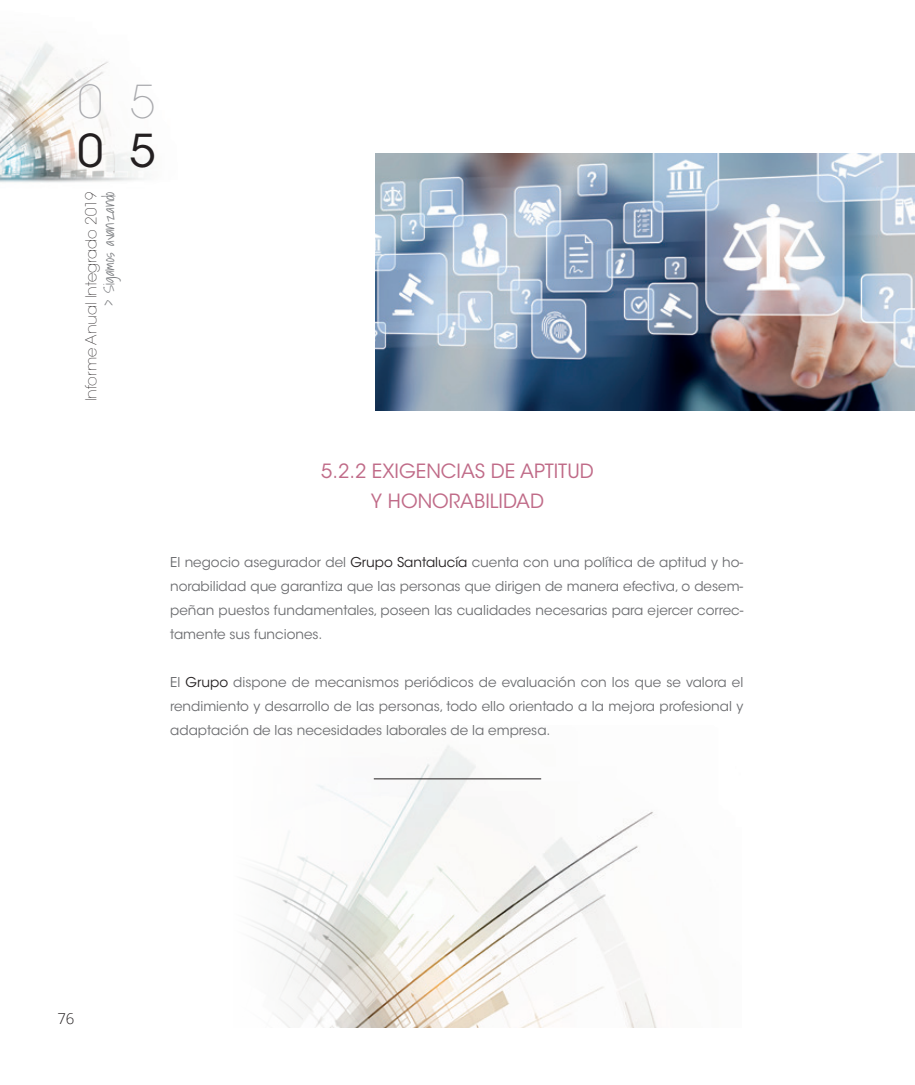
<style>
.page{position:relative;width:915px;height:1085px;background:#fff}
.page>*{position:absolute;margin:0;border:0;box-sizing:border-box;transform-origin:0 0}
.t1{font:200 45px "ITC Avant Garde Std";color:#a8a9ad}
.t2{font:45px "ITC Avant Garde Std";color:#231f20}
.t3{font:19.5px/30px "ITC Avant Garde Std";color:#c06b88;text-align:center}
.t4{font:200 15px "ITC Avant Garde Std";color:#231f20}
.t5{font:300 15px "Shadows Into";color:#808285}
.t6{font:300 15px "Open Sans";color:#231f20}
.t7{font:13.5px/24px "ITC Avant Garde Std";color:#6c6d70;text-align:justify}
.s1{color:#231f20}
</style>
<div class="page">
<img style="left:389px;top:745px;width:268px;height:282px">
<img style="left:0;top:43px;width:144px;height:140px">
<img style="left:375px;top:153px;width:539px;height:257px">
<hr style="left:373px;top:778px;width:168px;height:1px;background:#231f20">
<h1 class="t1" style="left:78px;top:76px;width:26px">0</h1>
<h1 class="t2" style="left:77px;top:123px;width:27px">0</h1>
<p class="t4" style="left:82px;top:401px;width:211px;rotate:-90deg">Informe Anual Integrado 2019</p>
<p class="t5" style="left:97px;top:306px;width:116px;rotate:-90deg">&gt; Sigamos avanzando</p>
<h1 class="t1" style="left:130px;top:76px;width:26px">5</h1>
<h1 class="t2" style="left:130px;top:123px;width:27px">5</h1>
<h2 class="t3" style="left:321px;top:456px;width:274px">5.2.2 EXIGENCIAS DE APTITUD<br>Y HONORABILIDAD</h2>
<p class="t7" style="left:170px;top:550px;width:574px">El negocio asegurador del <span class="s1">Grupo Santalucía</span> cuenta con una política de aptitud y ho&shy;norabilidad que garantiza que las personas que dirigen de manera efectiva, o desem&shy;peñan puestos fundamentales, poseen las cualidades necesarias para ejercer correc&shy;tamente sus funciones.</p>
<p class="t7" style="left:170px;top:670px;width:574px">El <span class="s1">Grupo</span> dispone de mecanismos periódicos de evaluación con los que se valora el rendimiento y desarrollo de las personas, todo ello orientado a la mejora profesional y adaptación de las necesidades laborales de la empresa.</p>
<p class="t6" style="left:57px;top:1008px;width:19px">76</p>
</div>
